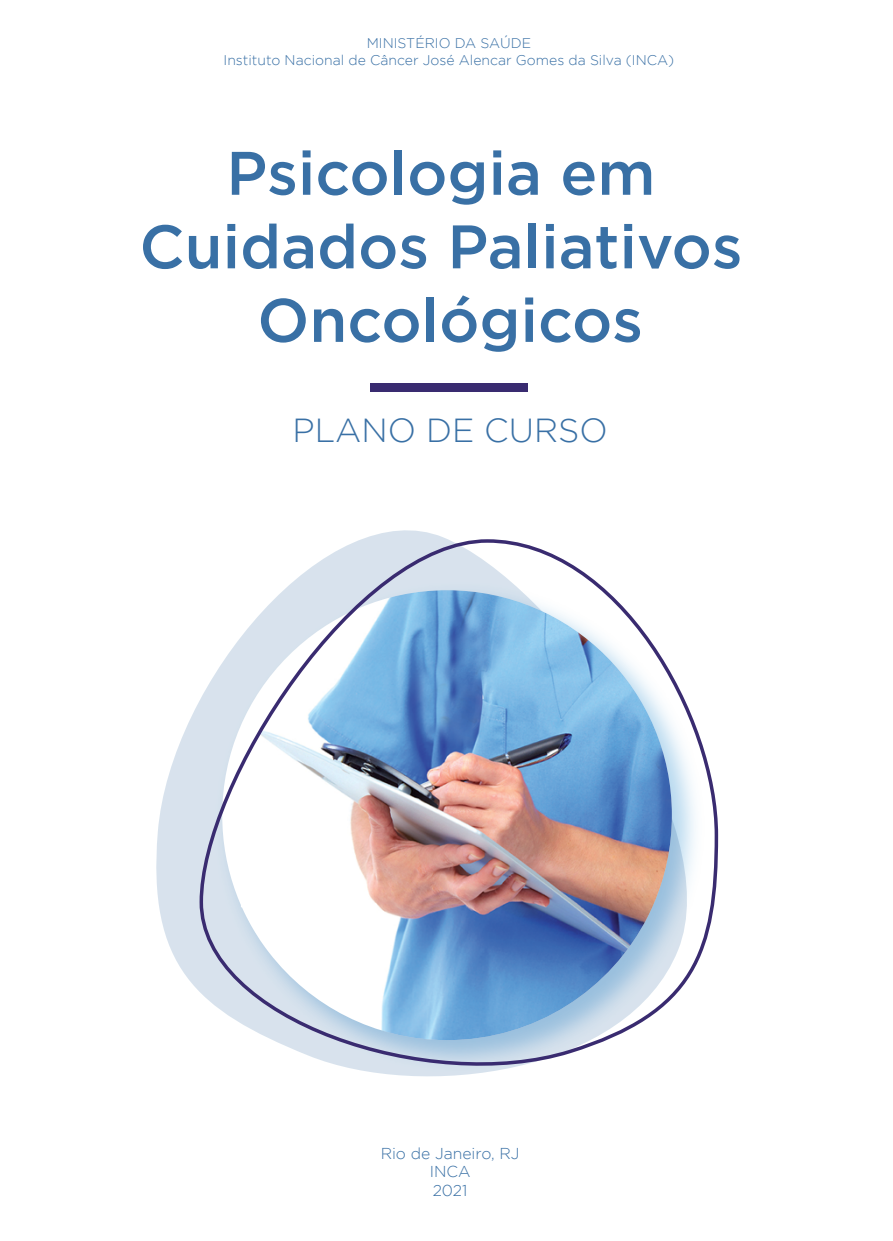
<style>
.page{position:relative;width:893px;height:1241px;background:#fff}
.page>*{position:absolute;margin:0;border:0;box-sizing:border-box;transform-origin:0 0}
.t1{font:500 61.25px/73.5px "Gotham";color:#3970a5;text-align:center}
.t2{font:300 33.25px "Gotham";color:#3970a5}
.t3{font:300 15.75px/18.9px "Gotham";color:#3970a5;text-align:center}
.t4{font:300 14px/16.8px "Gotham";color:#3970a5;text-align:center}
</style>
<div class="page">
<svg style="left:156px;top:704px;width:42px;height:286px;fill:#d8e2ed"></svg>
<svg style="left:198px;top:537px;width:521px;height:540px"></svg>
<div style="left:370px;top:383px;width:158px;height:8px;background:#392b70"></div>
<p class="t4" style="left:224px;top:35px;width:452px">MINISTÉRIO DA SAÚDE<br>Instituto Nacional de Câncer José Alencar Gomes da Silva (INCA)</p>
<p class="t1" style="left:139px;top:135px;width:605px">Psicologia em<br>Cuidados Paliativos<br>Oncológicos</p>
<p class="t2" style="left:292px;top:412px;width:317px">PLANO DE CURSO</p>
<p class="t3" style="left:381px;top:1143px;width:140px">Rio de Janeiro, RJ<br>INCA<br>2021</p>
</div>
